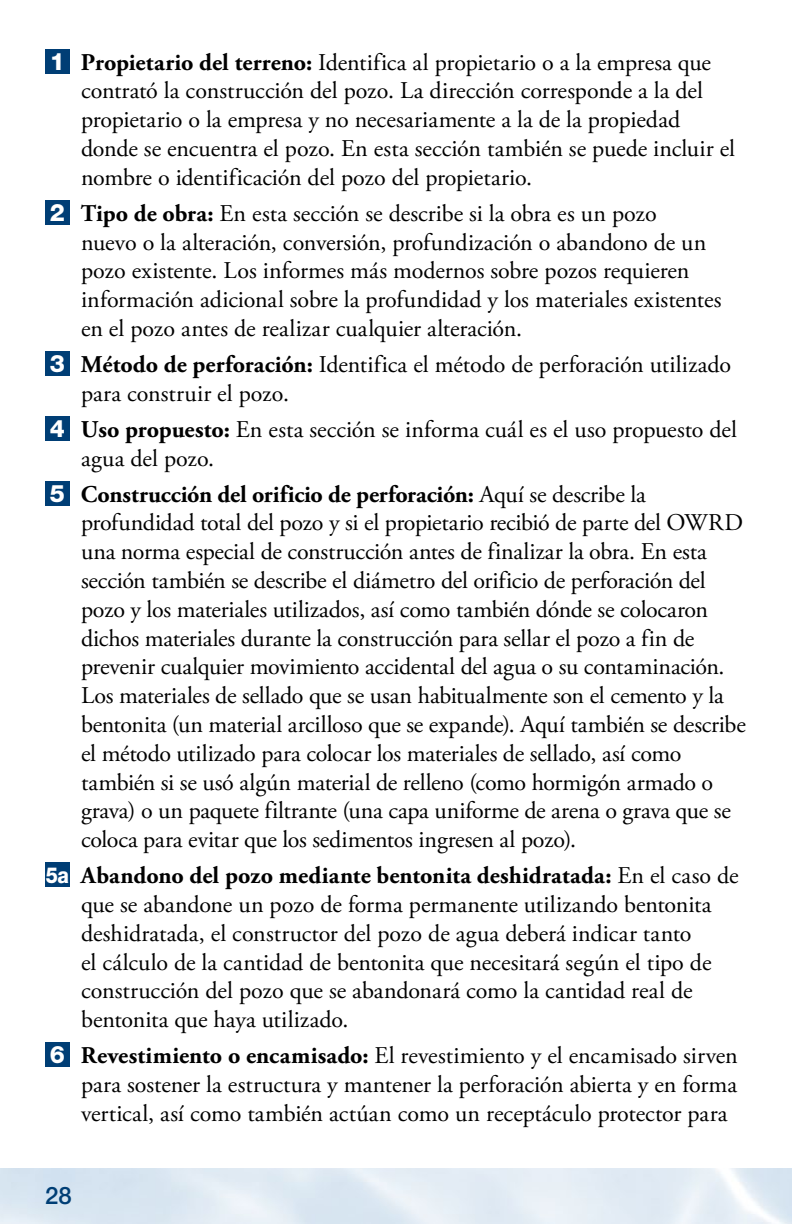
<style>
.page{position:relative;width:792px;height:1224px;background:#fff}
.page>*{position:absolute;margin:0;border:0;box-sizing:border-box;transform-origin:0 0}
.Body{font:24px/28.8px "Adobe Garamond Pro";letter-spacing:-.005em;color:#000}
.Body-2{font:800 24px "Helvetica Neue LT Std";color:#fff}
.t1{font:500 24px "Helvetica Neue LT Std";color:#003e75}
.Body-3{font:800 22px "Helvetica Neue LT Std";color:#fff;scale:.88 1}
.s1{font-weight:700}
</style>
<div class="page">
<div style="left:45px;top:49px;width:25px;height:25px;background:#003e75"></div>
<div style="left:45px;top:200px;width:25px;height:25px;background:#003e75"></div>
<div style="left:45px;top:351px;width:25px;height:25px;background:#003e75"></div>
<div style="left:45px;top:416px;width:25px;height:25px;background:#003e75"></div>
<div style="left:45px;top:481px;width:25px;height:25px;background:#003e75"></div>
<div style="left:45px;top:863px;width:25px;height:24px;background:#003e75"></div>
<div style="left:45px;top:1043px;width:25px;height:24px;background:#003e75"></div>
<p class="Body-2" style="left:50px;top:47px;width:17px">1</p>
<p class="Body" style="left:81px;top:48px;width:656px"><span class="s1">Propietario del terreno:</span> Identifica al propietario o a la empresa que contrató la construcción del pozo. La dirección corresponde a la del propietario o la empresa y no necesariamente a la de la propiedad donde se encuentra el pozo. En esta sección también se puede incluir el nombre o identificación del pozo del propietario.</p>
<p class="Body-2" style="left:50px;top:198px;width:17px">2</p>
<p class="Body" style="left:81px;top:200px;width:642px"><span class="s1">Tipo de obra:</span> En esta sección se describe si la obra es un pozo<br>nuevo o la alteración, conversión, profundización o abandono de un pozo existente. Los informes más modernos sobre pozos requieren información adicional sobre la profundidad y los materiales existentes en el pozo antes de realizar cualquier alteración.</p>
<p class="Body-2" style="left:50px;top:349px;width:17px">3</p>
<p class="Body" style="left:81px;top:351px;width:652px"><span class="s1">Método de perforación:</span> Identifica el método de perforación utilizado para construir el pozo.</p>
<p class="Body-2" style="left:50px;top:414px;width:17px">4</p>
<p class="Body" style="left:81px;top:416px;width:658px"><span class="s1">Uso propuesto:</span> En esta sección se informa cuál es el uso propuesto del agua del pozo.</p>
<p class="Body-2" style="left:50px;top:479px;width:17px">5</p>
<p class="Body" style="left:81px;top:480px;width:666px"><span class="s1">Construcción del orificio de perforación:</span> Aquí se describe la profundidad total del pozo y si el propietario recibió de parte del OWRD una norma especial de construcción antes de finalizar la obra. En esta sección también se describe el diámetro del orificio de perforación del pozo y los materiales utilizados, así como también dónde se colocaron dichos materiales durante la construcción para sellar el pozo a fin de prevenir cualquier movimiento accidental del agua o su contaminación.<br>Los materiales de sellado que se usan habitualmente son el cemento y la bentonita (un material arcilloso que se expande). Aquí también se describe el método utilizado para colocar los materiales de sellado, así como también si se usó algún material de relleno (como hormigón armado o grava) o un paquete filtrante (una capa uniforme de arena o grava que se coloca para evitar que los sedimentos ingresen al pozo).</p>
<p class="Body-3" style="left:46px;top:862px;width:28px">5a</p>
<p class="Body" style="left:81px;top:862px;width:659px"><span class="s1">Abandono del pozo mediante bentonita deshidratada:</span> En el caso de que se abandone un pozo de forma permanente utilizando bentonita deshidratada, el constructor del pozo de agua deberá indicar tanto<br>el cálculo de la cantidad de bentonita que necesitará según el tipo de construcción del pozo que se abandonará como la cantidad real de bentonita que haya utilizado.</p>
<p class="Body-2" style="left:50px;top:1041px;width:17px">6</p>
<p class="Body" style="left:81px;top:1042px;width:658px;text-align:justify"><span class="s1">Revestimiento o encamisado:</span> El revestimiento y el encamisado sirven para sostener la estructura y mantener la perforación abierta y en forma vertical, así como también actúan como un receptáculo protector para</p>
<p class="t1" style="left:45px;top:1181px;width:28px">28</p>
</div>
